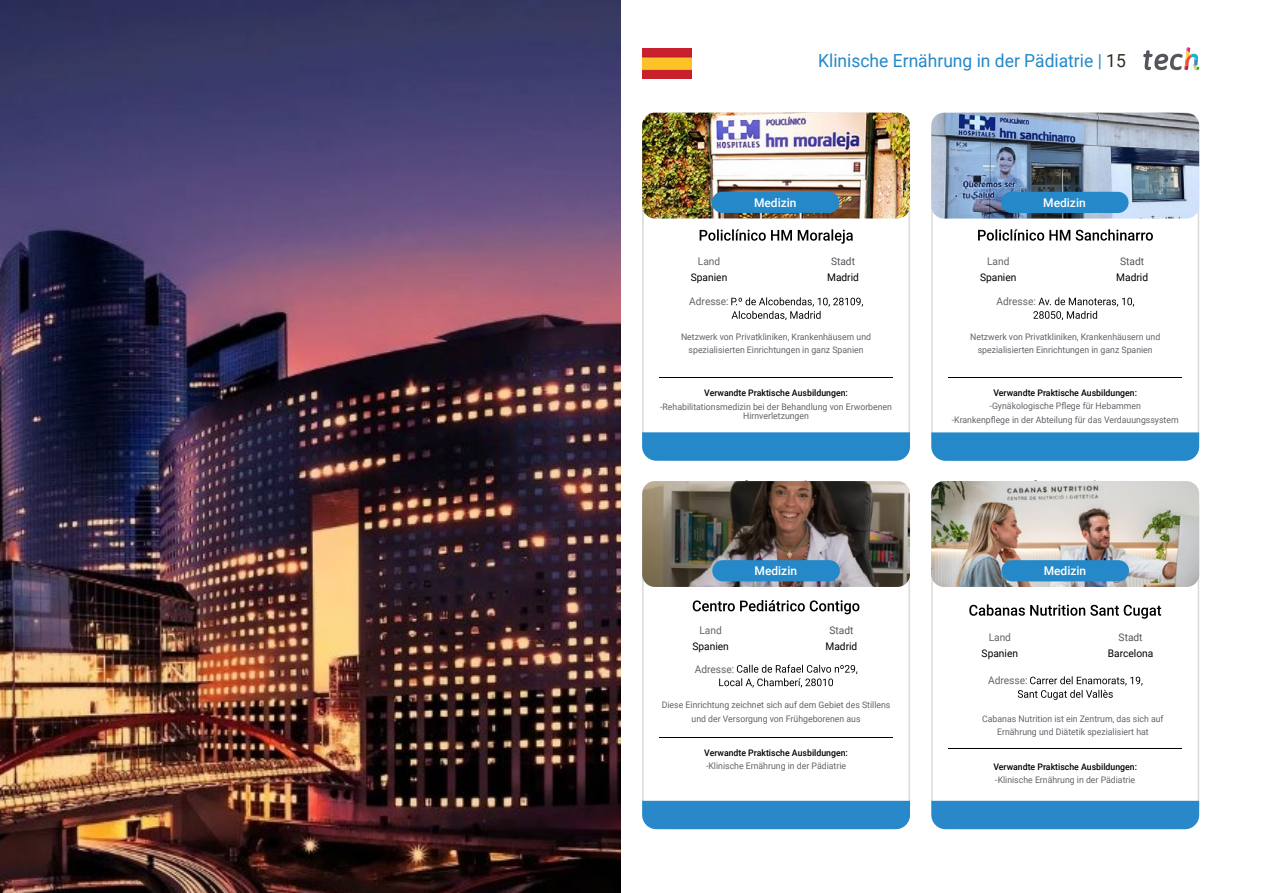
<style>
.page{position:relative;width:1263px;height:893px;background:#fff}
.page>*{position:absolute;margin:0;border:0;box-sizing:border-box;transform-origin:0 0}
.t1{font:18px "Roboto";color:#2488c9}
.t2{font:500 12px "Roboto";color:#fff}
.t3{font:10.5px "Roboto";color:#000}
.t4{font:10.5px "Roboto";color:#61646a}
.t5{font:10.5px "Roboto";color:#52555b}
.t6{font:9px/13.5px "Roboto";color:#61646a;text-align:center}
.t7{font:500 9px "Roboto";color:#000}
.s1{color:#312e20}
</style>
<div class="page">
<img style="left:0;top:0;width:621px;height:893px">
<img style="left:642px;top:49px;width:49px;height:30px">
<svg style="left:1143px;top:47px;width:56px;height:24px"></svg>
<svg style="left:642px;top:112px;width:269px;height:325px"></svg>
<img style="left:642px;top:113px;width:268px;height:105px">
<div style="left:712px;top:192px;width:127px;height:21px;background:#2488c9;border-radius:11px"></div>
<svg style="left:642px;top:432px;width:268px;height:29px"></svg>
<hr style="left:659px;top:377px;width:234px;height:1px;background:#000">
<svg style="left:731px;top:297px;width:132px;height:23px"></svg>
<svg style="left:700px;top:229px;width:153px;height:15px"></svg>
<svg style="left:931px;top:112px;width:269px;height:337px"></svg>
<img style="left:931px;top:113px;width:268px;height:106px">
<div style="left:1001px;top:192px;width:127px;height:21px;background:#2488c9;border-radius:11px"></div>
<svg style="left:931px;top:432px;width:268px;height:29px"></svg>
<hr style="left:948px;top:377px;width:234px;height:1px;background:#000">
<svg style="left:1033px;top:297px;width:101px;height:23px"></svg>
<svg style="left:978px;top:229px;width:175px;height:12px"></svg>
<svg style="left:642px;top:530px;width:269px;height:300px"></svg>
<img style="left:642px;top:481px;width:268px;height:106px">
<div style="left:712px;top:560px;width:128px;height:21px;background:#2488c9;border-radius:11px"></div>
<div style="left:642px;top:801px;width:268px;height:28px;background:#2988c9"></div>
<hr style="left:659px;top:738px;width:234px;height:1px;background:#000">
<svg style="left:693px;top:600px;width:166px;height:14px"></svg>
<svg style="left:719px;top:665px;width:138px;height:23px"></svg>
<svg style="left:931px;top:493px;width:269px;height:337px"></svg>
<img style="left:931px;top:481px;width:268px;height:106px">
<div style="left:1001px;top:560px;width:128px;height:21px;background:#2488c9;border-radius:11px"></div>
<div style="left:931px;top:801px;width:268px;height:28px;background:#2988c9"></div>
<hr style="left:948px;top:748px;width:234px;height:1px;background:#000">
<svg style="left:969px;top:604px;width:192px;height:15px"></svg>
<svg style="left:1018px;top:676px;width:124px;height:24px"></svg>
<h1 class="t1" style="left:818px;top:48px;width:309px">Klinische Ernährung in der Pädiatrie | <span class="s1">15</span></h1>
<p class="t4" style="left:698px;top:254px;width:24px">Land</p>
<p class="t3" style="left:691px;top:270px;width:38px">Spanien</p>
<h2 class="t2" style="left:754px;top:194px;width:44px">Medizin</h2>
<p class="t5" style="left:831px;top:254px;width:25px">Stadt</p>
<p class="t3" style="left:827px;top:270px;width:33px">Madrid</p>
<p class="t4" style="left:987px;top:254px;width:24px">Land</p>
<p class="t3" style="left:980px;top:270px;width:38px">Spanien</p>
<h2 class="t2" style="left:1043px;top:194px;width:44px">Medizin</h2>
<p class="t5" style="left:1120px;top:254px;width:25px">Stadt</p>
<p class="t3" style="left:1116px;top:270px;width:33px">Madrid</p>
<p class="t4" style="left:689px;top:294px;width:41px">Adresse:</p>
<p class="t6" style="left:681px;top:330px;width:192px">Netzwerk von Privatkliniken, Krankenhäusern und spezialisierten Einrichtungen in ganz Spanien</p>
<p class="t7" style="left:704px;top:387px;width:145px">Verwandte Praktische Ausbildungen:</p>
<p class="t6" style="left:660px;top:401px;width:233px;line-height:9px">-Rehabilitationsmedizin bei der Behandlung von Erworbenen<br>Hirnverletzungen</p>
<p class="t4" style="left:699px;top:623px;width:24px">Land</p>
<p class="t3" style="left:692px;top:639px;width:38px">Spanien</p>
<h2 class="t2" style="left:754px;top:563px;width:44px">Medizin</h2>
<p class="t5" style="left:829px;top:623px;width:25px">Stadt</p>
<p class="t3" style="left:825px;top:639px;width:33px">Madrid</p>
<p class="t4" style="left:695px;top:661px;width:41px">Adresse:</p>
<p class="t6" style="left:662px;top:698px;width:230px">Diese Einrichtung zeichnet sich auf dem Gebiet des Stillens und der Versorgung von Frühgeborenen aus</p>
<p class="t7" style="left:704px;top:746px;width:145px">Verwandte Praktische Ausbildungen:</p>
<p class="t6" style="left:706px;top:759px;width:141px">-Klinische Ernährung in der Pädiatrie</p>
<p class="t4" style="left:996px;top:294px;width:41px">Adresse:</p>
<p class="t6" style="left:970px;top:329px;width:192px">Netzwerk von Privatkliniken, Krankenhäusern und spezialisierten Einrichtungen in ganz Spanien</p>
<p class="t7" style="left:993px;top:387px;width:145px">Verwandte Praktische Ausbildungen:</p>
<p class="t6" style="left:952px;top:399px;width:228px">-Gynäkologische Pflege für Hebammen<br>-Krankenpflege in der Abteilung für das Verdauungssystem</p>
<h2 class="t2" style="left:1044px;top:563px;width:44px">Medizin</h2>
<p class="t4" style="left:989px;top:630px;width:24px">Land</p>
<p class="t3" style="left:982px;top:646px;width:38px">Spanien</p>
<p class="t4" style="left:988px;top:673px;width:41px">Adresse:</p>
<p class="t5" style="left:1119px;top:630px;width:25px">Stadt</p>
<p class="t3" style="left:1108px;top:646px;width:47px">Barcelona</p>
<p class="t6" style="left:982px;top:711px;width:183px">Cabanas Nutrition ist ein Zentrum, das sich auf<br>Ernährung und Diätetik spezialisiert hat</p>
<p class="t7" style="left:993px;top:760px;width:145px">Verwandte Praktische Ausbildungen:</p>
<p class="t6" style="left:995px;top:773px;width:141px">-Klinische Ernährung in der Pädiatrie</p>
</div>
